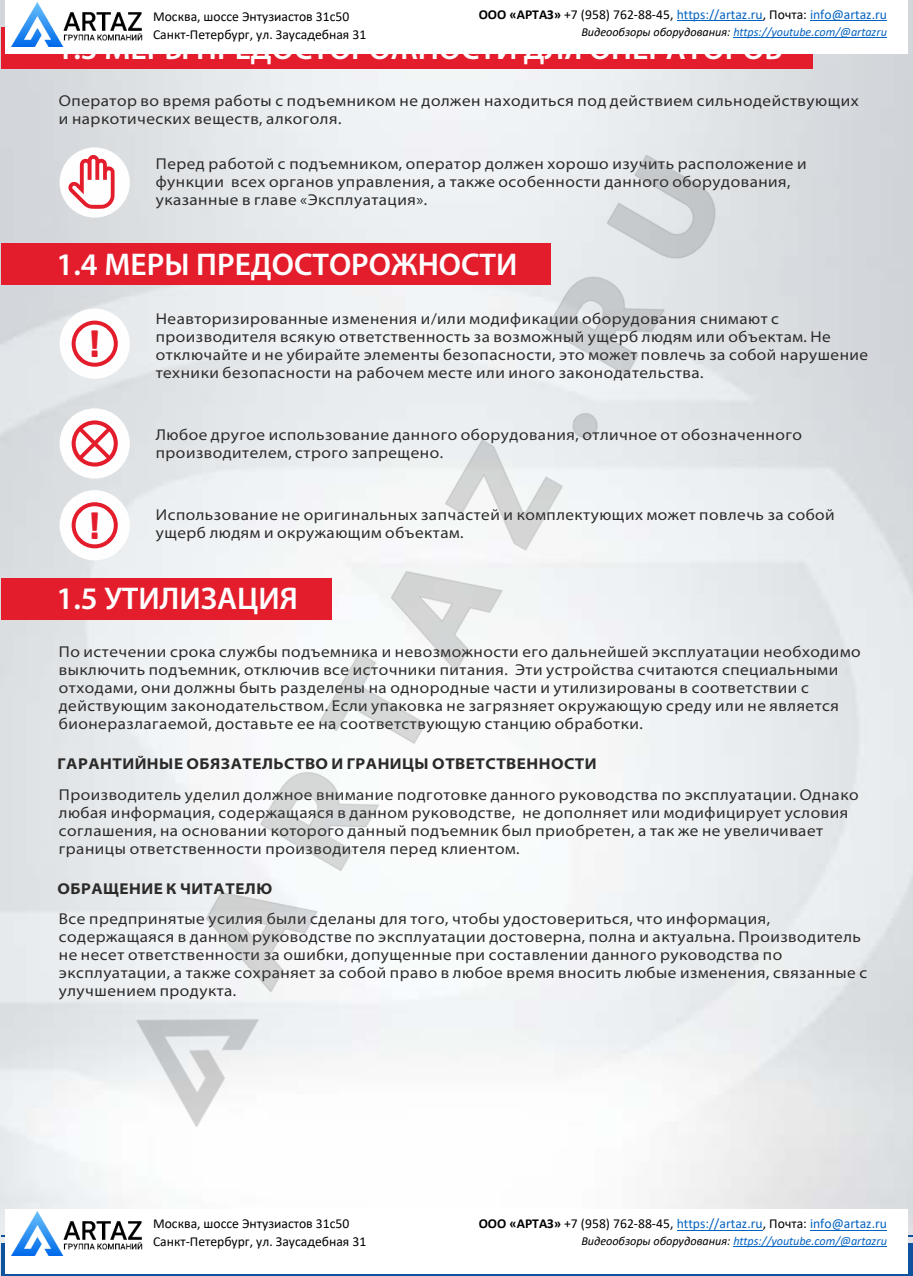
<style>
.page{position:relative;width:913px;height:1276px;background:#fff}
.page>*{position:absolute;margin:0;border:0;box-sizing:border-box;transform-origin:0 0}
.t1{font:36.45px "Bloc Ext Cond C";color:#e41d2d}
.t2{font:600 31.5px "Myriad Pro";color:#fefefe}
.t3{font:semi-expanded 15.75px/18px "Myriad Pro";letter-spacing:.03em;color:#2b2a29}
.t4{font:700 semi-expanded 15.75px "Myriad Pro";letter-spacing:.03em;color:#2b2a29}
.t5{font:13.72px "Calibri";color:#0563c1}
.t6{font:13.72px/17.8px "Calibri";color:#000}
.t7{font:italic 12.15px "Calibri";letter-spacing:-.005em;color:#0563c1}
.s1{font-weight:700;color:#000}
.s2{color:#000}
</style>
<div class="page">
<img style="left:0;top:0;width:912px;height:1276px">
<div style="left:1px;top:1243px;width:911px;height:33px;background:#0f539f"></div>
<hr style="left:1px;top:1235px;width:911px;height:1px;background:#0f539f">
<div style="left:1px;top:27px;width:811px;height:42px;background:#e41d2d"></div>
<div style="left:1px;top:244px;width:549px;height:41px;background:#e41d2d"></div>
<div style="left:1px;top:578px;width:330px;height:41px;background:#e41d2d"></div>
<div style="left:60px;top:147px;width:70px;height:71px;background:#fefefe;border-radius:50%"></div>
<svg style="left:68px;top:155px;width:19px;height:54px"></svg>
<div style="left:60px;top:308px;width:70px;height:71px;background:#fefefe;border-radius:50%"></div>
<svg style="left:72px;top:322px;width:15px;height:44px"></svg>
<div style="left:60px;top:408px;width:70px;height:70px;background:#fefefe;border-radius:50%"></div>
<svg style="left:72px;top:421px;width:15px;height:45px"></svg>
<div style="left:60px;top:490px;width:70px;height:70px;background:#fefefe;border-radius:50%"></div>
<svg style="left:72px;top:503px;width:15px;height:44px"></svg>
<div style="left:5px;top:1209px;width:140px;height:65px;background:#fff"></div>
<div style="left:145px;top:1209px;width:248px;height:65px;background:#fff"></div>
<div style="left:393px;top:1209px;width:514px;height:65px;background:#fff"></div>
<hr style="left:676px;top:1230px;width:86px;height:1px;background:#0563c1">
<hr style="left:809px;top:1230px;width:77px;height:1px;background:#0563c1">
<hr style="left:733px;top:1246px;width:153px;height:1px;background:#0563c1">
<img style="left:11px;top:1211px;width:131px;height:44px">
<img style="left:87px;top:134px;width:670px;height:1006px">
<div style="left:5px;top:0;width:140px;height:54px;background:#fff"></div>
<div style="left:145px;top:0;width:248px;height:54px;background:#fff"></div>
<div style="left:393px;top:0;width:514px;height:54px;background:#fff"></div>
<hr style="left:676px;top:21px;width:86px;height:1px;background:#0563c1">
<hr style="left:809px;top:21px;width:77px;height:1px;background:#0563c1">
<hr style="left:733px;top:37px;width:153px;height:1px;background:#0563c1">
<img style="left:11px;top:2px;width:131px;height:44px">
<p class="t6" style="left:153px;top:9px;width:215px">Москва, шоссе Энтузиастов 31с50<br>Санкт-Петербург, ул. Заусадебная 31</p>
<p class="t5" style="left:478px;top:9px;width:409px"><span class="s1">ООО «АРТАЗ»</span> <span class="s2">+7 (958) 762-88-45,</span> https://artaz.ru<span class="s2">, Почта:</span> info@artaz.ru</p>
<p class="t7" style="left:581px;top:27px;width:307px"><span class="s2">Видеообзоры оборудования:</span> https://youtube.com/@artazru</p>
<h2 class="t2" style="left:57px;top:35px;width:727px">1.3 МЕРЫ ПРЕДОСТОРОЖНОСТИ ДЛЯ ОПЕРАТОРОВ</h2>
<p class="t3" style="left:59px;top:93px;width:801px">Оператор во время работы с подъемником не должен находиться под действием сильнодействующих и наркотических веществ, алкоголя.</p>
<p class="t3" style="left:156px;top:156px;width:652px">Перед работой с подъемником, оператор должен хорошо изучить расположение и функции всех органов управления, а также особенности данного оборудования, указанные в главе «Эксплуатация».</p>
<h2 class="t2" style="left:57px;top:252px;width:462px">1.4 МЕРЫ ПРЕДОСТОРОЖНОСТИ</h2>
<h1 class="t1" style="left:90px;top:329px;width:11px">!</h1>
<h1 class="t1" style="left:90px;top:511px;width:11px">!</h1>
<p class="t3" style="left:156px;top:311px;width:713px">Неавторизированные изменения и/или модификации оборудования снимают с производителя всякую ответственность за возможный ущерб людям или объектам. Не отключайте и не убирайте элементы безопасности, это может повлечь за собой нарушение техники безопасности на рабочем месте или иного законодательства.</p>
<p class="t3" style="left:156px;top:427px;width:647px">Любое другое использование данного оборудования, отличное от обозначенного производителем, строго запрещено.</p>
<p class="t3" style="left:156px;top:507px;width:680px">Использование не оригинальных запчастей и комплектующих может повлечь за собой ущерб людям и окружающим объектам.</p>
<h2 class="t2" style="left:57px;top:585px;width:242px">1.5 УТИЛИЗАЦИЯ</h2>
<p class="t3" style="left:59px;top:643px;width:803px">По истечении срока службы подъемника и невозможности его дальнейшей эксплуатации необходимо выключить подъемник, отключив все источники питания. Эти устройства считаются специальными отходами, они должны быть разделены на однородные части и утилизированы в соответствии с действующим законодательством. Если упаковка не загрязняет окружающую среду или не является бионеразлагаемой, доставьте ее на соответствующую станцию обработки.</p>
<p class="t4" style="left:57px;top:757px;width:540px">ГАРАНТИЙНЫЕ ОБЯЗАТЕЛЬСТВО И ГРАНИЦЫ ОТВЕТСТВЕННОСТИ</p>
<p class="t3" style="left:59px;top:787px;width:800px">Производитель уделил должное внимание подготовке данного руководства по эксплуатации. Однако любая информация, содержащаяся в данном руководстве, не дополняет или модифицирует условия соглашения, на основании которого данный подъемник был приобретен, а так же не увеличивает границы ответственности производителя перед клиентом.</p>
<p class="t4" style="left:57px;top:881px;width:216px">ОБРАЩЕНИЕ К ЧИТАТЕЛЮ</p>
<p class="t3" style="left:59px;top:911px;width:809px">Все предпринятые усилия были сделаны для того, чтобы удостовериться, что информация, содержащаяся в данном руководстве по эксплуатации достоверна, полна и актуальна. Производитель не несет ответственности за ошибки, допущенные при составлении данного руководства по эксплуатации, а также сохраняет за собой право в любое время вносить любые изменения, связанные с улучшением продукта.</p>
<p class="t6" style="left:153px;top:1216px;width:215px">Москва, шоссе Энтузиастов 31с50<br>Санкт-Петербург, ул. Заусадебная 31</p>
<p class="t5" style="left:478px;top:1218px;width:409px"><span class="s1">ООО «АРТАЗ»</span> <span class="s2">+7 (958) 762-88-45,</span> https://artaz.ru<span class="s2">, Почта:</span> info@artaz.ru</p>
<p class="t7" style="left:581px;top:1235px;width:307px"><span class="s2">Видеообзоры оборудования:</span> https://youtube.com/@artazru</p>
</div>
